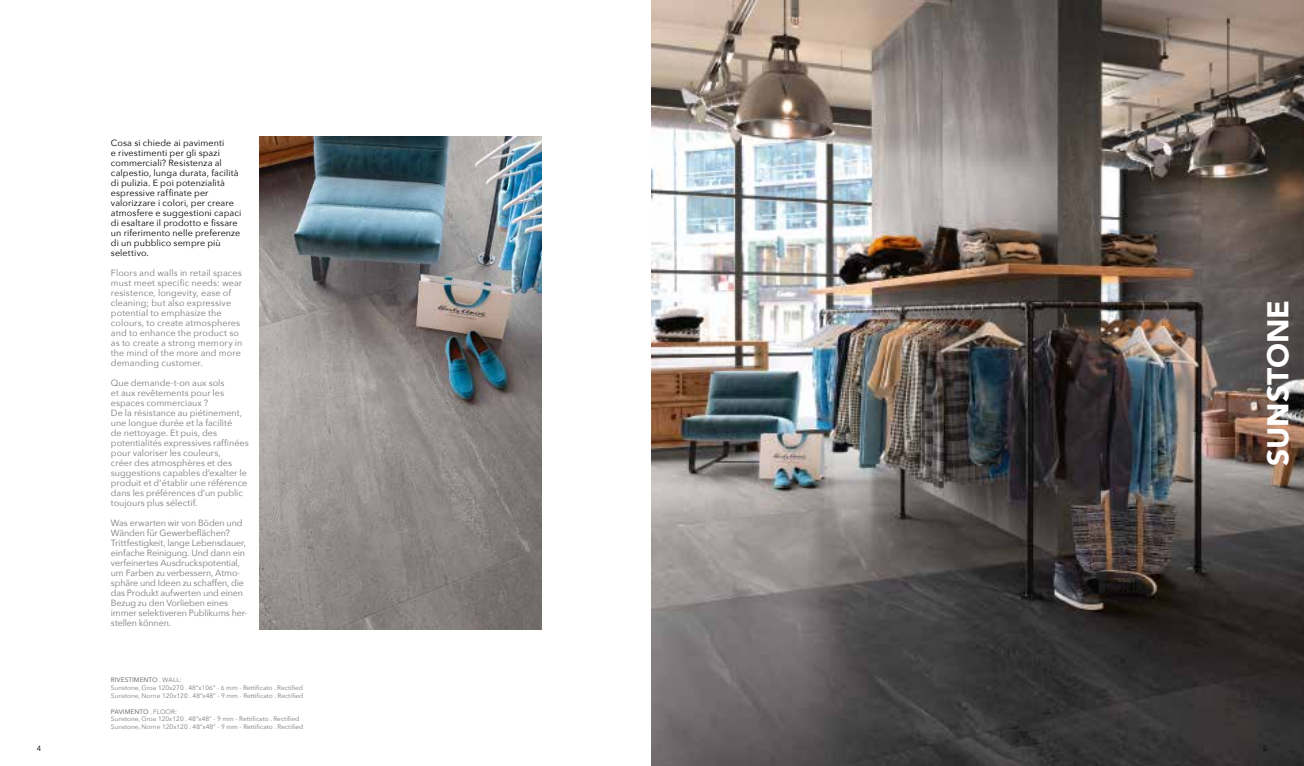
<style>
.page{position:relative;width:1304px;height:766px;background:#fff}
.page>*{position:absolute;margin:0;border:0;box-sizing:border-box;transform-origin:0 0}
.t1{font:900 30px "Avenir";color:#fff}
.t2{font:9px/10px "Avenir Next";color:#7c7b7b}
.t3{font:9px/10px "Avenir Next";letter-spacing:.01em;color:#000}
.t4{font:7.5px "Avenir Next";color:#000}
.t5{font:6.5px/7.8px "Avenir Next";color:#7c7b7b}
.s1{font-weight:500}
</style>
<div class="page">
<img style="left:259px;top:136px;width:282px;height:493px">
<img style="left:652px;top:0;width:652px;height:765px">
<p class="t3" style="left:111px;top:137px;width:132px">Cosa si chiede ai pavimenti<br>e rivestimenti per gli spazi commerciali? Resistenza al calpestio, lunga durata, facilità di pulizia. E poi potenzialità espressive raffinate per valorizzare i colori, per creare atmosfere e suggestioni capaci di esaltare il prodotto e fissare un riferimento nelle preferenze di un pubblico sempre più selettivo.</p>
<p class="t2" style="left:111px;top:267px;width:133px">Floors and walls in retail spaces must meet specific needs: wear resistence, longevity, ease of cleaning; but also expressive potential to emphasize the colours, to create atmospheres and to enhance the product so as to create a strong memory in the mind of the more and more demanding customer.</p>
<p class="t2" style="left:111px;top:377px;width:139px">Que demande-t-on aux sols<br>et aux revêtements pour les espaces commerciaux ?<br>De la résistance au piétinement, une longue durée et la facilité<br>de nettoyage. Et puis, des potentialités expressives raffinées pour valoriser les couleurs,<br>créer des atmosphères et des suggestions capables d’exalter le produit et d’établir une référence dans les préférences d’un public toujours plus sélectif.</p>
<p class="t2" style="left:111px;top:517px;width:138px">Was erwarten wir von Böden und<br>Wänden für Gewerbeflächen?<br>Trittfestigkeit, lange Lebensdauer, einfache Reinigung. Und dann ein verfeinertes Ausdruckspotential, um Farben zu verbessern, Atmo&shy;sphäre und Ideen zu schaffen, die das Produkt aufwerten und einen<br>Bezug zu den Vorlieben eines immer selektiveren Publikums her&shy;stellen können.</p>
<p class="t5" style="left:111px;top:675px;width:194px"><span class="s1">RIVESTIMENTO</span> . WALL:<br>Sunstone, Groa 120x270 . 48”x106” - 6 mm - Rettificato . Rectified<br>Sunstone, Norne 120x120 . 48”x48” - 9 mm - Rettificato . Rectified</p>
<p class="t5" style="left:111px;top:706px;width:194px"><span class="s1">PAVIMENTO</span> . FLOOR:<br>Sunstone, Groa 120x120 . 48”x48” - 9 mm - Rettificato . Rectified<br>Sunstone, Norne 120x120 . 48”x48” - 9 mm - Rettificato . Rectified</p>
<h1 class="t1" style="left:1252px;top:466px;width:168px;rotate:-90deg">SUNSTONE</h1>
<p class="t4" style="left:37px;top:742px;width:6px">4</p>
<p class="t4" style="left:1263px;top:742px;width:6px">5</p>
</div>
